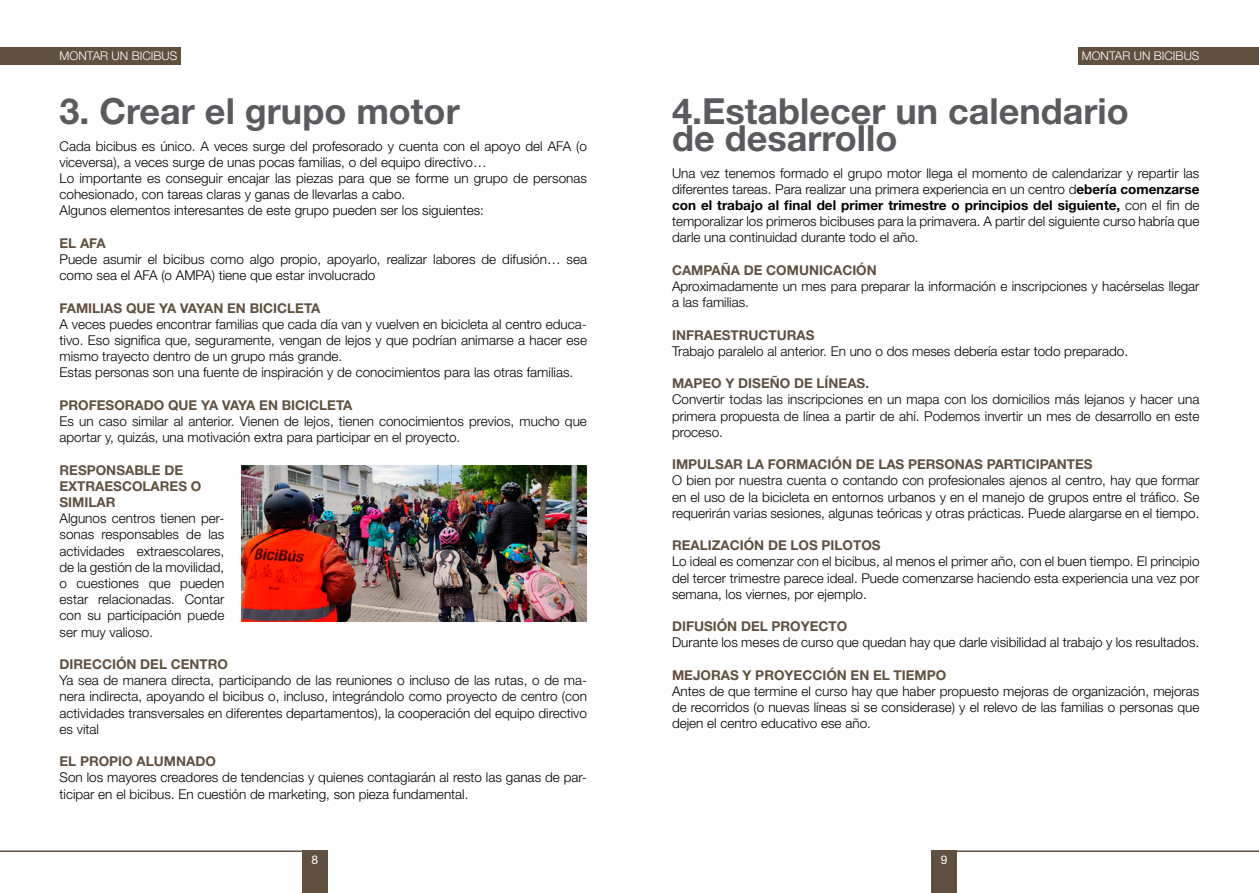
<style>
.page{position:relative;width:1259px;height:893px;background:#fff}
.page>*{position:absolute;margin:0;border:0;box-sizing:border-box;transform-origin:0 0}
.t1{font:700 36px/27px "Helvetica Neue LT Std";color:#5b5b5f}
.t2{font:300 13.5px/16.2px "Helvetica Neue LT Std";color:#000;text-align:justify}
.t3{font:700 13.5px/16.2px "Helvetica Neue LT Std";color:#605040}
.t4{font:300 12px "Helvetica Neue LT Std";color:#fff}
.t5{font:12px "Helvetica Neue LT Std";color:#fff}
.s1{font-weight:700}
</style>
<div class="page">
<div style="left:1078px;top:47px;width:181px;height:17px;background:#605040"></div>
<div style="left:0;top:47px;width:181px;height:17px;background:#605040"></div>
<div style="left:302px;top:850px;width:25px;height:43px;background:#605040"></div>
<div style="left:931px;top:850px;width:26px;height:43px;background:#605040"></div>
<hr style="left:0;top:850px;width:327px;height:2px;background:#605040">
<hr style="left:931px;top:850px;width:328px;height:2px;background:#605040">
<img style="left:241px;top:466px;width:346px;height:155px">
<p class="t4" style="left:60px;top:48px;width:119px">MONTAR UN BICIBUS</p>
<p class="t4" style="left:1081px;top:48px;width:119px">MONTAR UN BICIBUS</p>
<h1 class="t1" style="left:60px;top:96px;width:401px">3. Crear el grupo motor</h1>
<p class="t2" style="left:60px;top:137px;width:529px;text-align:left">Cada bicibus es único. A veces surge del profesorado y cuenta con el apoyo del AFA (o viceversa), a veces surge de unas pocas familias, o del equipo directivo…<br>Lo importante es conseguir encajar las piezas para que se forme un grupo de personas cohesionado, con tareas claras y ganas de llevarlas a cabo.<br>Algunos elementos interesantes de este grupo pueden ser los siguientes:</p>
<p class="t3" style="left:60px;top:234px;width:48px">EL AFA</p>
<p class="t2" style="left:60px;top:251px;width:529px">Puede asumir el bicibus como algo propio, apoyarlo, realizar labores de difusión… sea como sea el AFA (o AMPA) tiene que estar involucrado</p>
<p class="t3" style="left:60px;top:299px;width:262px">FAMILIAS QUE YA VAYAN EN BICICLETA</p>
<p class="t2" style="left:60px;top:316px;width:529px;text-align:left">A veces puedes encontrar familias que cada día van y vuelven en bicicleta al centro educa&shy;tivo. Eso significa que, seguramente, vengan de lejos y que podrían animarse a hacer ese mismo trayecto dentro de un grupo más grande.<br>Estas personas son una fuente de inspiración y de conocimientos para las otras familias.</p>
<p class="t3" style="left:60px;top:396px;width:294px">PROFESORADO QUE YA VAYA EN BICICLETA</p>
<p class="t2" style="left:60px;top:413px;width:529px">Es un caso similar al anterior. Vienen de lejos, tienen conocimientos previos, mucho que aportar y, quizás, una motivación extra para participar en el proyecto.</p>
<p class="t3" style="left:60px;top:461px;width:143px">RESPONSABLE DE<br>EXTRAESCOLARES O<br>SIMILAR</p>
<p class="t2" style="left:60px;top:510px;width:166px">Algunos centros tienen per&shy;sonas responsables de las actividades extraescolares, de la gestión de la movilidad, o cuestiones que pueden estar relacionadas. Contar con su participación puede ser muy valioso.</p>
<p class="t3" style="left:60px;top:656px;width:170px">DIRECCIÓN DEL CENTRO</p>
<p class="t2" style="left:60px;top:672px;width:529px">Ya sea de manera directa, participando de las reuniones o incluso de las rutas, o de ma&shy;nera indirecta, apoyando el bicibus o, incluso, integrándolo como proyecto de centro (con actividades transversales en diferentes departamentos), la cooperación del equipo directivo es vital</p>
<p class="t3" style="left:60px;top:753px;width:158px">EL PROPIO ALUMNADO</p>
<p class="t2" style="left:60px;top:769px;width:529px">Son los mayores creadores de tendencias y quienes contagiarán al resto las ganas de par&shy;ticipar en el bicibus. En cuestión de marketing, son pieza fundamental.</p>
<h1 class="t1" style="left:672px;top:96px;width:458px">4.Establecer un calendario de desarrollo</h1>
<p class="t2" style="left:672px;top:164px;width:529px">Una vez tenemos formado el grupo motor llega el momento de calendarizar y repartir las diferentes tareas. Para realizar una primera experiencia en un centro d<span class="s1">ebería comenzarse con el trabajo al final del primer trimestre o principios del siguiente,</span> con el fin de temporalizar los primeros bicibuses para la primavera. A partir del siguiente curso habría que darle una continuidad durante todo el año.</p>
<p class="t3" style="left:672px;top:261px;width:206px">CAMPAÑA DE COMUNICACIÓN</p>
<p class="t2" style="left:672px;top:278px;width:529px">Aproximadamente un mes para preparar la información e inscripciones y hacérselas llegar a las familias.</p>
<p class="t3" style="left:672px;top:326px;width:144px">INFRAESTRUCTURAS</p>
<p class="t2" style="left:672px;top:343px;width:457px">Trabajo paralelo al anterior. En uno o dos meses debería estar todo preparado.</p>
<p class="t3" style="left:672px;top:375px;width:199px">MAPEO Y DISEÑO DE LÍNEAS.</p>
<p class="t2" style="left:672px;top:391px;width:529px">Convertir todas las inscripciones en un mapa con los domicilios más lejanos y hacer una primera propuesta de línea a partir de ahí. Podemos invertir un mes de desarrollo en este proceso.</p>
<p class="t3" style="left:672px;top:456px;width:422px">IMPULSAR LA FORMACIÓN DE LAS PERSONAS PARTICIPANTES</p>
<p class="t2" style="left:672px;top:472px;width:529px">O bien por nuestra cuenta o contando con profesionales ajenos al centro, hay que formar en el uso de la bicicleta en entornos urbanos y en el manejo de grupos entre el tráfico. Se requerirán varias sesiones, algunas teóricas y otras prácticas. Puede alargarse en el tiempo.</p>
<p class="t3" style="left:672px;top:537px;width:210px">REALIZACIÓN DE LOS PILOTOS</p>
<p class="t2" style="left:672px;top:553px;width:529px">Lo ideal es comenzar con el bicibus, al menos el primer año, con el buen tiempo. El principio del tercer trimestre parece ideal. Puede comenzarse haciendo esta experiencia una vez por semana, los viernes, por ejemplo.</p>
<p class="t3" style="left:672px;top:618px;width:177px">DIFUSIÓN DEL PROYECTO</p>
<p class="t2" style="left:672px;top:634px;width:529px">Durante los meses de curso que quedan hay que darle visibilidad al trabajo y los resultados.</p>
<p class="t3" style="left:672px;top:666px;width:276px">MEJORAS Y PROYECCIÓN EN EL TIEMPO</p>
<p class="t2" style="left:672px;top:683px;width:529px">Antes de que termine el curso hay que haber propuesto mejoras de organización, mejoras de recorridos (o nuevas líneas si se considerase) y el relevo de las familias o personas que dejen el centro educativo ese año.</p>
<p class="t5" style="left:311px;top:853px;width:8px">8</p>
<p class="t5" style="left:941px;top:853px;width:8px">9</p>
</div>
